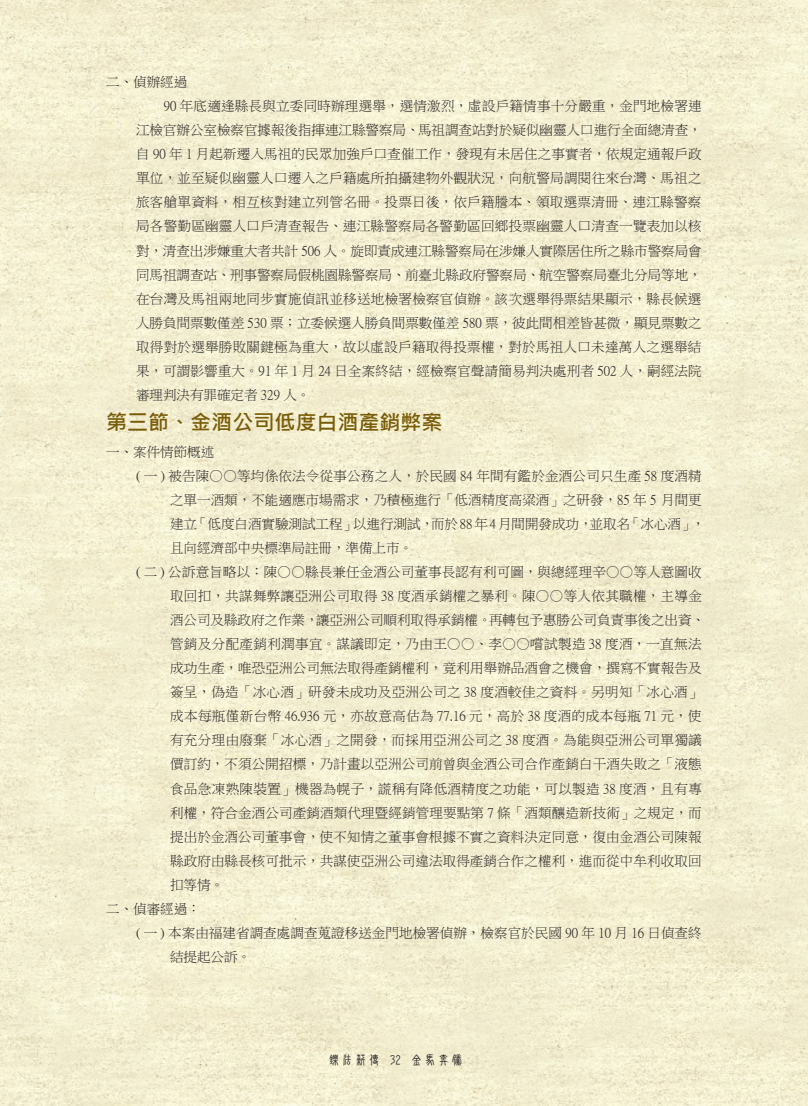
<style>
.page{position:relative;width:808px;height:1106px;background:#fff}
.page>*{position:absolute;margin:0;border:0;box-sizing:border-box;transform-origin:0 0}
.署史第一節{font:700 21px "Microsoft Jheng Hei";color:#795c07}
.署史_一{font:13.5px/24px "P Ming Li U";letter-spacing:.01em;color:#231f20}
.署史一_內文{font:13.5px/24px "P Ming Li U";letter-spacing:.015em;color:#231f20;text-align:justify}
.署史一{font:13.5px "P Ming Li U";color:#231f20}
.t1{font:13.5px "DF New Chuan Md HKP BF";color:#231f20}
</style>
<div class="page">
<img style="left:0;top:0;width:808px;height:1106px">
<p class="署史一" style="left:106px;top:76px;width:82px">二、偵辦經過</p>
<p class="署史一_內文" style="left:136px;top:94px;width:567px;text-indent:28px">90 年底適逢縣長與立委同時辦理選舉，選情激烈，虛設戶籍情事十分嚴重，金門地檢署連江檢官辦公室檢察官據報後指揮連江縣警察局、馬祖調查站對於疑似幽靈人口進行全面總清查，自 90 年 1 月起新遷入馬祖的民眾加強戶口查催工作，發現有未居住之事實者，依規定通報戶政單位，並至疑似幽靈人口遷入之戶籍處所拍攝建物外觀狀況，向航警局調閱往來台灣、馬祖之旅客艙單資料，相互核對建立列管名冊。投票日後，依戶籍謄本、領取選票清冊、連江縣警察局各警勤區幽靈人口戶清查報告、連江縣警察局各警勤區回鄉投票幽靈人口清查一覽表加以核對，清查出涉嫌重大者共計 506 人。旋即責成連江縣警察局在涉嫌人實際居住所之縣市警察局會同馬祖調查站、刑事警察局假桃園縣警察局、前臺北縣政府警察局、航空警察局臺北分局等地，在台灣及馬祖兩地同步實施偵訊並移送地檢署檢察官偵辦。該次選舉得票結果顯示，縣長候選人勝負間票數僅差 530 票；立委候選人勝負間票數僅差 580 票，彼此間相差皆甚微，顯見票數之取得對於選舉勝敗關鍵極為重大，故以虛設戶籍取得投票權，對於馬祖人口未達萬人之選舉結果，可謂影響重大。91 年 1 月 24 日全案終結，經檢察官聲請簡易判決處刑者 502 人，嗣經法院審理判決有罪確定者 329 人。</p>
<p class="署史第一節" style="left:106px;top:409px;width:338px">第三節、金酒公司低度白酒產銷弊案</p>
<p class="署史一" style="left:106px;top:445px;width:110px">一、案件情節概述</p>
<p class="署史_一" style="left:170px;top:464px;width:536px;text-indent:-34px">( 一 ) 被告陳○○等均係依法令從事公務之人，於民國 84 年間有鑑於金酒公司只生產 58 度酒精之單一酒類，不能適應市場需求，乃積極進行「低酒精度高粱酒」之研發，85 年 5 月間更建立「低度白酒實驗測試工程」以進行測試，而於 88 年 4 月間開發成功，並取名「冰心酒」，且向經濟部中央標準局註冊，準備上市。</p>
<p class="署史_一" style="left:170px;top:560px;width:536px;text-indent:-34px">( 二 ) 公訴意旨略以：陳○○縣長兼任金酒公司董事長認有利可圖，與總經理辛○○等人意圖收取回扣，共謀舞弊讓亞洲公司取得 38 度酒承銷權之暴利。陳○○等人依其職權，主導金酒公司及縣政府之作業，讓亞洲公司順利取得承銷權。再轉包予惠勝公司負責事後之出資、管銷及分配產銷利潤事宜。謀議即定，乃由王○○、李○○嚐試製造 38 度酒，一直無法成功生產，唯恐亞洲公司無法取得產銷權利，竟利用舉辦品酒會之機會，撰寫不實報告及簽呈，偽造「冰心酒」研發未成功及亞洲公司之 38 度酒較佳之資料。另明知「冰心酒」成本每瓶僅新台幣 46.936 元，亦故意高估為 77.16 元，高於 38 度酒的成本每瓶 71 元，使有充分理由廢棄「冰心酒」之開發，而採用亞洲公司之 38 度酒。為能與亞洲公司單獨議價訂約，不須公開招標，乃計畫以亞洲公司前曾與金酒公司合作產銷白干酒失敗之「液態食品急凍熟陳裝置」機器為幌子，謊稱有降低酒精度之功能，可以製造 38 度酒，且有專利權，符合金酒公司產銷酒類代理暨經銷管理要點第 7 條「酒類釀造新技術」之規定，而提出於金酒公司董事會，使不知情之董事會根據不實之資料決定同意，復由金酒公司陳報縣政府由縣長核可批示，共謀使亞洲公司違法取得產銷合作之權利，進而從中牟利收取回扣等情。</p>
<p class="署史一" style="left:106px;top:901px;width:96px">二、偵審經過：</p>
<p class="署史_一" style="left:170px;top:920px;width:533px;text-indent:-34px">( 一 ) 本案由福建省調查處調查蒐證移送金門地檢署偵辦，檢察官於民國 90 年 10 月 16 日偵查終結提起公訴。</p>
<p class="t1" style="left:327px;top:1053px;width:138px">鑠法薪傳 32 金馬奔騰</p>
</div>
